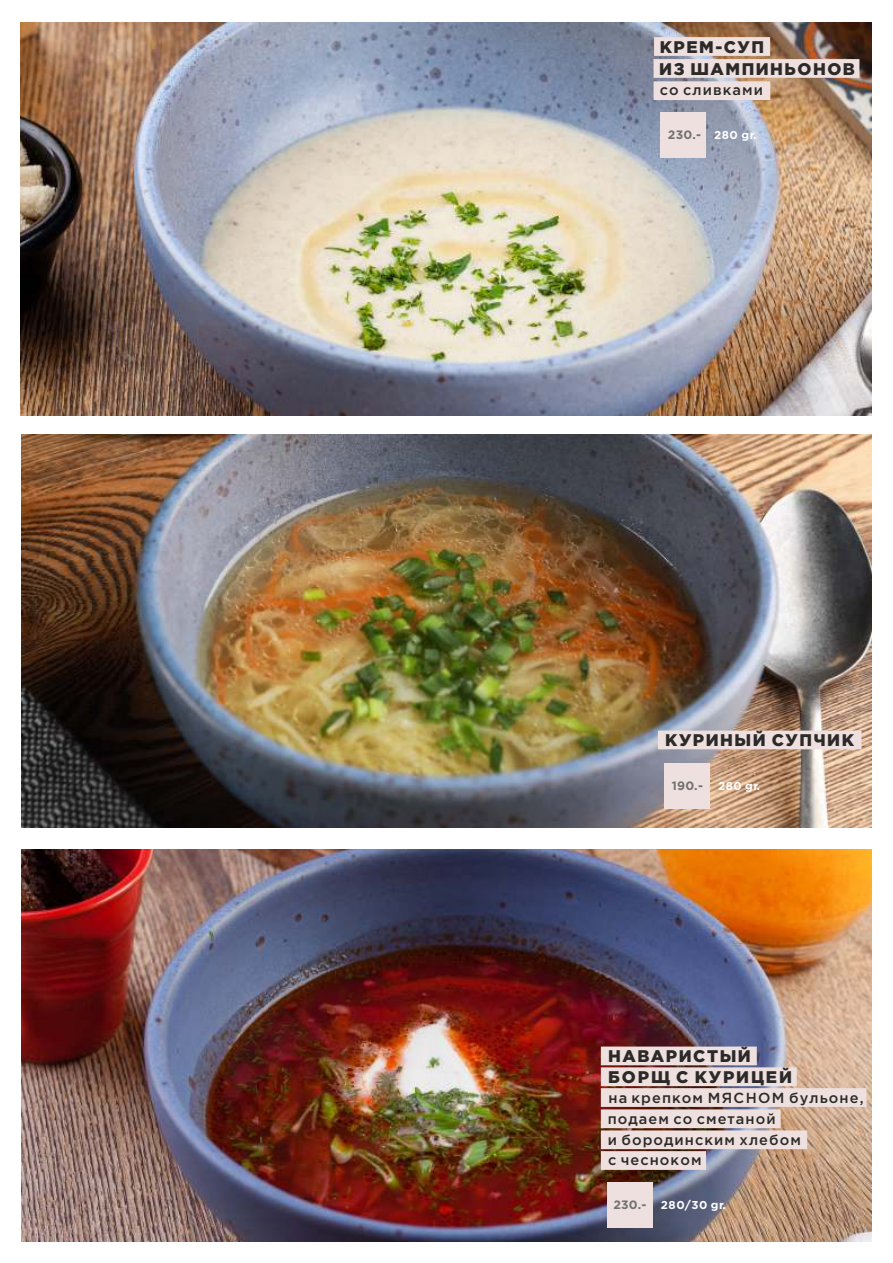
<style>
.page{position:relative;width:893px;height:1263px;background:#fff}
.page>*{position:absolute;margin:0;border:0;box-sizing:border-box;transform-origin:0 0}
.t1{font:900 16.8px "Gotham Pro";letter-spacing:.09em;color:#2b2a29}
.t2{font:900 16.8px "Gotham Pro";letter-spacing:.11em;color:#2b2a29}
.t3{font:500 14.55px/21.8px "Gotham Pro";letter-spacing:.075em;color:#2b2a29}
.t4{font:700 11.4px "Gotham Pro";letter-spacing:.05em;color:#fefefe}
.s1{font-size:12.15px;color:#727271}
</style>
<div class="page">
<img style="left:21px;top:434px;width:851px;height:394px">
<img style="left:21px;top:849px;width:851px;height:392px">
<div style="left:607px;top:1182px;width:46px;height:46px;background:#eee0de"></div>
<div style="left:601px;top:1109px;width:180px;height:19px;background:#eee0de"></div>
<div style="left:601px;top:1151px;width:105px;height:19px;background:#eee0de"></div>
<div style="left:601px;top:1088px;width:265px;height:19px;background:#eee0de"></div>
<div style="left:601px;top:1067px;width:196px;height:19px;background:#eee0de"></div>
<div style="left:601px;top:1130px;width:206px;height:19px;background:#eee0de"></div>
<img style="left:21px;top:22px;width:850px;height:393px">
<div style="left:601px;top:1046px;width:156px;height:19px;background:#eee0de"></div>
<div style="left:664px;top:763px;width:46px;height:46px;background:#eee0de"></div>
<div style="left:658px;top:730px;width:203px;height:19px;background:#eee0de"></div>
<div style="left:653px;top:59px;width:206px;height:19px;background:#eee0de"></div>
<div style="left:654px;top:37px;width:116px;height:19px;background:#eee0de"></div>
<div style="left:653px;top:81px;width:117px;height:19px;background:#eee0de"></div>
<div style="left:660px;top:112px;width:46px;height:45px;background:#eee0de"></div>
<p class="t1" style="left:660px;top:39px;width:106px">КРЕМ-СУП</p>
<p class="t3" style="left:660px;top:80px;width:105px">со сливками</p>
<p class="t4" style="left:668px;top:130px;width:90px"><span class="s1">230.-</span> 280 gr.</p>
<p class="t1" style="left:659px;top:62px;width:197px">ИЗ ШАМПИНЬОНОВ</p>
<p class="t1" style="left:665px;top:733px;width:190px">КУРИНЫЙ СУПЧИК</p>
<p class="t4" style="left:672px;top:782px;width:90px"><span class="s1">190.-</span> 280 gr.</p>
<p class="t1" style="left:608px;top:1049px;width:144px">НАВАРИСТЫЙ</p>
<p class="t2" style="left:608px;top:1070px;width:185px">БОРЩ С КУРИЦЕЙ</p>
<p class="t3" style="left:608px;top:1087px;width:257px">на крепком МЯСНОМ бульоне, подаем со сметаной</p>
<p class="t3" style="left:608px;top:1129px;width:195px">и бородинским хлебом</p>
<p class="t3" style="left:608px;top:1150px;width:95px">с чесноком</p>
<p class="t4" style="left:613px;top:1201px;width:114px"><span class="s1">230.-</span> 280/30 gr.</p>
</div>
